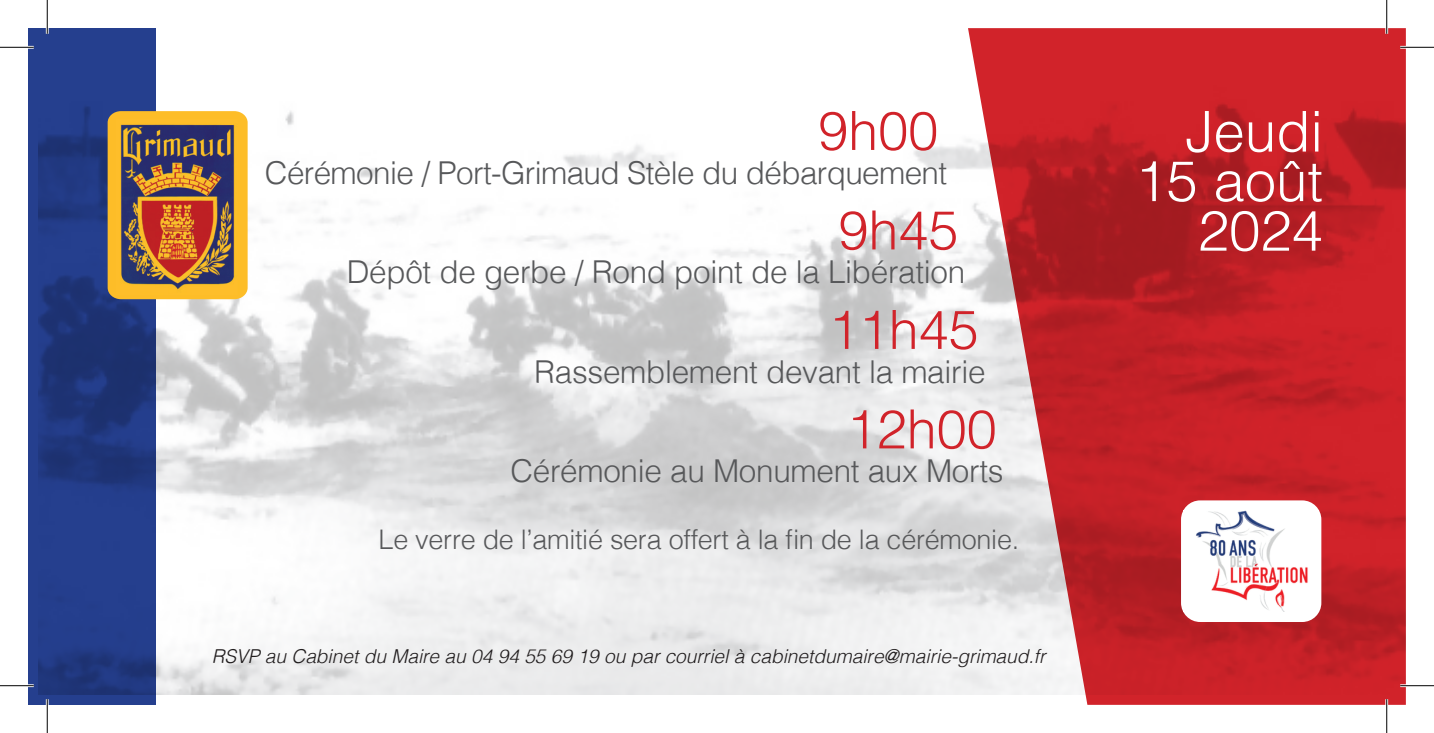
<style>
.page{position:relative;width:1434px;height:733px;background:#fff}
.page>*{position:absolute;margin:0;border:0;box-sizing:border-box;transform-origin:0 0}
.t1{font:300 56.25px/49.5px "Helvetica";color:#fff;text-align:right}
.t2{font:300 54px "Helvetica";color:#d1232a}
.t3{font:300 31.5px "Helvetica";letter-spacing:-.01em;color:#57585a}
.t4{font:300 27px "Helvetica";letter-spacing:-.01em;color:#57585a}
.t5{font:italic 300 19.12px "Helvetica";color:#231f20}
</style>
<div class="page">
<div style="left:28px;top:28px;width:128px;height:676px;background:#253f8e"></div>
<svg style="left:968px;top:28px;width:438px;height:676px;background:#d74248"></svg>
<img style="left:39px;top:38px;width:1367px;height:656px">
<svg style="left:108px;top:111px;width:140px;height:188px;background:#fabd2f"></svg>
<img style="left:117px;top:119px;width:122px;height:175px">
<div style="left:1181px;top:500px;width:140px;height:121px;background:#fff;border-radius:19px"></div>
<img style="left:1196px;top:510px;width:112px;height:101px">
<hr style="left:0;top:46px;width:34px;height:3px;background:#fff">
<hr style="left:1400px;top:46px;width:34px;height:3px;background:#fff">
<hr style="left:0;top:684px;width:34px;height:2px;background:#fff">
<hr style="left:1400px;top:684px;width:34px;height:2px;background:#fff">
<hr style="left:46px;top:0;width:3px;height:34px;background:#fff">
<hr style="left:46px;top:699px;width:3px;height:33px;background:#fff">
<hr style="left:1385px;top:0;width:3px;height:34px;background:#fff">
<hr style="left:1385px;top:699px;width:3px;height:33px;background:#fff">
<hr style="left:0;top:47px;width:34px;height:1px;background:#000">
<hr style="left:1400px;top:47px;width:34px;height:1px;background:#000">
<hr style="left:0;top:685px;width:34px;height:1px;background:#000">
<hr style="left:1400px;top:685px;width:34px;height:1px;background:#000">
<hr style="left:47px;top:0;width:1px;height:34px;background:#000">
<hr style="left:47px;top:699px;width:1px;height:33px;background:#000">
<hr style="left:1386px;top:0;width:1px;height:34px;background:#000">
<hr style="left:1386px;top:699px;width:1px;height:33px;background:#000">
<h2 class="t2" style="left:818px;top:85px;width:122px">9h00</h2>
<p class="t3" style="left:265px;top:146px;width:684px">Cérémonie / Port-Grimaud Stèle du débarquement</p>
<h2 class="t2" style="left:838px;top:184px;width:122px">9h45</h2>
<p class="t3" style="left:347px;top:245px;width:620px">Dépôt de gerbe / Rond point de la Libération</p>
<h2 class="t2" style="left:829px;top:283px;width:152px">11h45</h2>
<p class="t3" style="left:534px;top:344px;width:453px">Rassemblement devant la mairie</p>
<h2 class="t2" style="left:847px;top:383px;width:152px">12h00</h2>
<p class="t3" style="left:510px;top:444px;width:494px">Cérémonie au Monument aux Morts</p>
<p class="t4" style="left:379px;top:516px;width:642px">Le verre de l’amitié sera offert à la fin de la cérémonie.</p>
<p class="t5" style="left:212px;top:640px;width:835px">RSVP au Cabinet du Maire au 04 94 55 69 19 ou par courriel à cabinetdumaire@mairie-grimaud.fr</p>
<h1 class="t1" style="left:1135px;top:103px;width:189px">Jeudi<br>15 août<br>2024</h1>
</div>
